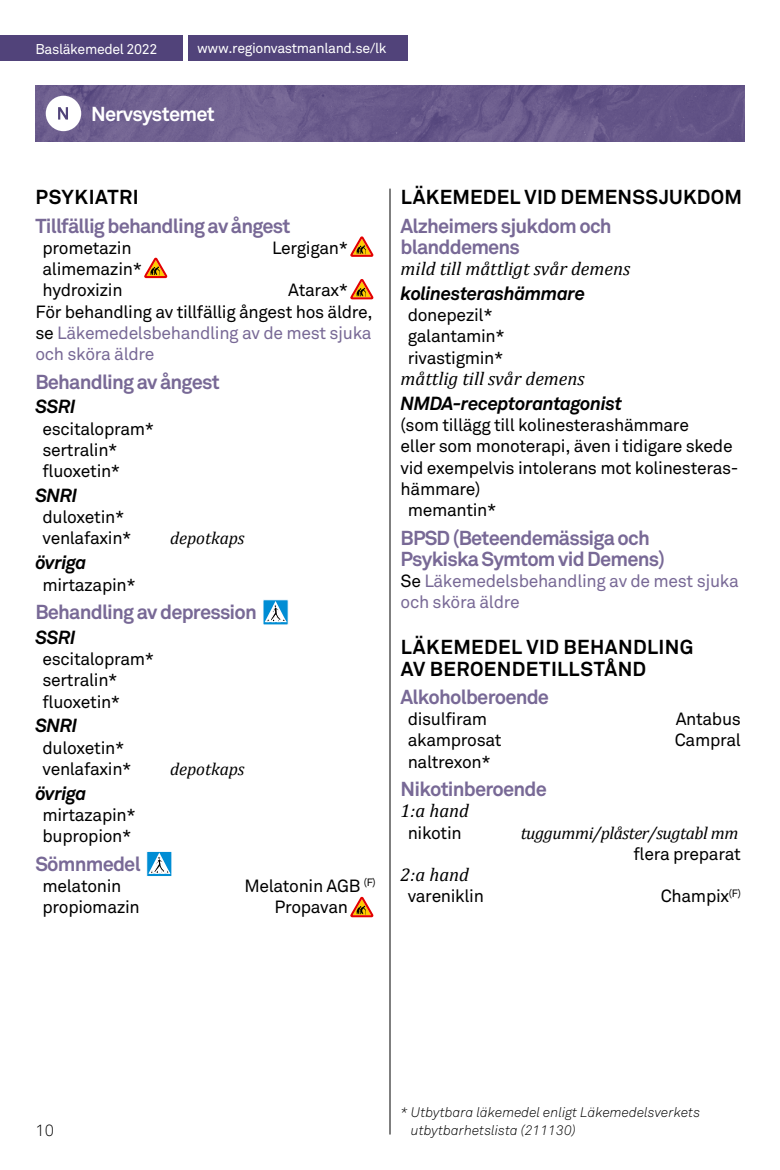
<style>
.page{position:relative;width:780px;height:1170px;background:#fff}
.page>*{position:absolute;margin:0;border:0;box-sizing:border-box;transform-origin:0 0}
.t1{font:700 20px/21.2px "Akkurat Std";letter-spacing:-.04em;color:#786996}
.t2{font:700 20px/21.2px "Akkurat Std";letter-spacing:.02em;color:#000}
.t3{font:700 20px "Akkurat Std";letter-spacing:-.035em;color:#fff}
.t4{font:italic 700 18.75px "Akkurat Std";letter-spacing:-.03em;color:#000}
.t5{font:italic 18.75px "Cambria";color:#000}
.t6{font:17.5px/21.2px "Akkurat Std";letter-spacing:-.02em;color:#000}
.t7{font:17.5px/21.2px "Akkurat Std";letter-spacing:-.02em;color:#786996}
.t8{font:italic 17.5px "Cambria";letter-spacing:-.025em;color:#000}
.t9{font:italic 17.5px "Cambria";letter-spacing:-.005em;color:#000}
.t10{font:300 16.25px "Akkurat Std";color:#000}
.t11{font:14px "Akkurat Std";letter-spacing:-.025em;color:#fff}
.t12{font:italic 300 13.75px/17.5px "Akkurat Std";color:#000}
.s1{color:#786996}
.s2{color:#000}
</style>
<div class="page">
<img style="left:36px;top:85px;width:708px;height:57px">
<div style="left:0;top:35px;width:183px;height:26px;background:#51437a"></div>
<div style="left:188px;top:35px;width:219px;height:26px;background:#51437a"></div>
<svg style="left:350px;top:236px;width:23px;height:21px"></svg>
<svg style="left:144px;top:257px;width:23px;height:21px"></svg>
<svg style="left:350px;top:279px;width:23px;height:20px"></svg>
<svg style="left:263px;top:599px;width:25px;height:26px"></svg>
<div style="left:263px;top:599px;width:25px;height:26px;border:1px solid #fff"></div>
<svg style="left:265px;top:601px;width:21px;height:21px"></svg>
<svg style="left:147px;top:851px;width:25px;height:25px"></svg>
<div style="left:147px;top:851px;width:25px;height:25px;border:1px solid #fff"></div>
<svg style="left:148px;top:852px;width:22px;height:21px"></svg>
<svg style="left:350px;top:896px;width:23px;height:21px"></svg>
<hr style="left:389px;top:189px;width:1px;height:945px;background:#000">
<div style="left:46px;top:96px;width:35px;height:35px;background:#fff;border-radius:50%"></div>
<svg style="left:58px;top:107px;width:10px;height:13px"></svg>
<p class="t11" style="left:35px;top:41px;width:124px">Basläkemedel 2022</p>
<p class="t11" style="left:197px;top:40px;width:191px">www.regionvastmanland.se/lk</p>
<p class="t3" style="left:91px;top:102px;width:125px">Nervsystemet</p>
<p class="t2" style="left:36px;top:186px;width:105px">PSYKIATRI</p>
<p class="t1" style="left:35px;top:215px;width:257px">Tillfällig behandling av ångest</p>
<p class="t6" style="left:43px;top:237px;width:91px">prometazin</p>
<p class="t6" style="left:272px;top:237px;width:78px">Lergigan*</p>
<p class="t6" style="left:43px;top:258px;width:101px">alimemazin* hydroxizin</p>
<p class="t6" style="left:35px;top:280px;width:338px;text-indent:253px">Atarax*<br>För behandling av tillfällig ångest hos äldre, se <span class="s1">Läkemedelsbehandling av de mest sjuka och sköra äldre</span></p>
<p class="t1" style="left:35px;top:370px;width:186px">Behandling av ångest</p>
<p class="t4" style="left:35px;top:395px;width:42px">SSRI</p>
<p class="t6" style="left:43px;top:418px;width:113px">escitalopram* sertralin* fluoxetin*</p>
<p class="t4" style="left:35px;top:484px;width:43px">SNRI</p>
<p class="t6" style="left:43px;top:506px;width:91px">duloxetin* venlafaxin*</p>
<p class="t9" style="left:170px;top:526px;width:76px">depotkaps</p>
<p class="t4" style="left:35px;top:551px;width:53px">övriga</p>
<p class="t6" style="left:43px;top:574px;width:95px">mirtazapin*</p>
<p class="t1" style="left:35px;top:601px;width:223px">Behandling av depression</p>
<p class="t4" style="left:35px;top:625px;width:42px">SSRI</p>
<p class="t6" style="left:43px;top:648px;width:113px">escitalopram* sertralin* fluoxetin*</p>
<p class="t4" style="left:35px;top:714px;width:43px">SNRI</p>
<p class="t6" style="left:43px;top:737px;width:91px">duloxetin* venlafaxin*</p>
<p class="t9" style="left:170px;top:756px;width:76px">depotkaps</p>
<p class="t4" style="left:35px;top:781px;width:53px">övriga</p>
<p class="t6" style="left:43px;top:804px;width:95px">mirtazapin* bupropion*</p>
<p class="t1" style="left:35px;top:852px;width:107px">Sömnmedel</p>
<p class="t6" style="left:43px;top:875px;width:80px">melatonin</p>
<p class="t6" style="left:244px;top:875px;width:133px">Melatonin AGB <sup>(F)</sup></p>
<p class="t6" style="left:43px;top:896px;width:99px">propiomazin</p>
<p class="t6" style="left:274px;top:896px;width:75px">Propavan</p>
<p class="t2" style="left:400px;top:186px;width:343px">LÄKEMEDEL VID DEMENSSJUKDOM</p>
<p class="t1" style="left:400px;top:215px;width:212px">Alzheimers sjukdom och blanddemens</p>
<p class="t5" style="left:400px;top:255px;width:231px">mild till måttligt svår demens</p>
<p class="t4" style="left:400px;top:282px;width:186px">kolinesterashämmare</p>
<p class="t6" style="left:407px;top:304px;width:99px">donepezil* galantamin* rivastigmin*</p>
<p class="t5" style="left:400px;top:365px;width:186px">måttlig till svår demens</p>
<p class="t4" style="left:400px;top:392px;width:223px">NMDA-receptorantagonist</p>
<p class="t6" style="left:400px;top:414px;width:290px">(som tillägg till kolinesterashämmare</p>
<p class="t6" style="left:400px;top:435px;width:333px">eller som monoterapi, även i tidigare skede</p>
<p class="t6" style="left:400px;top:457px;width:339px">vid exempelvis intolerans mot kolinesteras-</p>
<p class="t6" style="left:400px;top:478px;width:81px">hämmare)</p>
<p class="t6" style="left:407px;top:499px;width:90px">memantin*</p>
<p class="t1" style="left:400px;top:526px;width:266px">BPSD (Beteendemässiga och<br>Psykiska Symtom vid Demens)</p>
<p class="t7" style="left:400px;top:570px;width:340px"><span class="s2">Se</span> Läkemedelsbehandling av de mest sjuka och sköra äldre</p>
<p class="t2" style="left:400px;top:636px;width:294px">LÄKEMEDEL VID BEHANDLING<br>AV BEROENDETILLSTÅND</p>
<p class="t1" style="left:400px;top:686px;width:150px">Alkoholberoende</p>
<p class="t6" style="left:407px;top:708px;width:81px">disulfiram</p>
<p class="t6" style="left:675px;top:708px;width:67px">Antabus</p>
<p class="t6" style="left:407px;top:729px;width:95px">akamprosat</p>
<p class="t6" style="left:674px;top:729px;width:68px">Campral</p>
<p class="t6" style="left:407px;top:751px;width:85px">naltrexon*</p>
<p class="t1" style="left:400px;top:778px;width:148px">Nikotinberoende</p>
<p class="t5" style="left:400px;top:797px;width:70px">1:a hand</p>
<p class="t6" style="left:407px;top:822px;width:55px">nikotin</p>
<p class="t8" style="left:520px;top:820px;width:219px">tuggummi/plåster/sugtabl mm</p>
<p class="t6" style="left:633px;top:843px;width:109px">flera preparat</p>
<p class="t5" style="left:400px;top:861px;width:70px">2:a hand</p>
<p class="t6" style="left:407px;top:885px;width:78px">vareniklin</p>
<p class="t6" style="left:660px;top:885px;width:82px">Champix<sup>(F)</sup></p>
<p class="t10" style="left:35px;top:1120px;width:20px">10</p>
<p class="t12" style="left:411px;top:1103px;width:291px;text-indent:-10px">* Utbytbara läkemedel enligt Läkemedelsverkets utbytbarhetslista (211130)</p>
</div>
